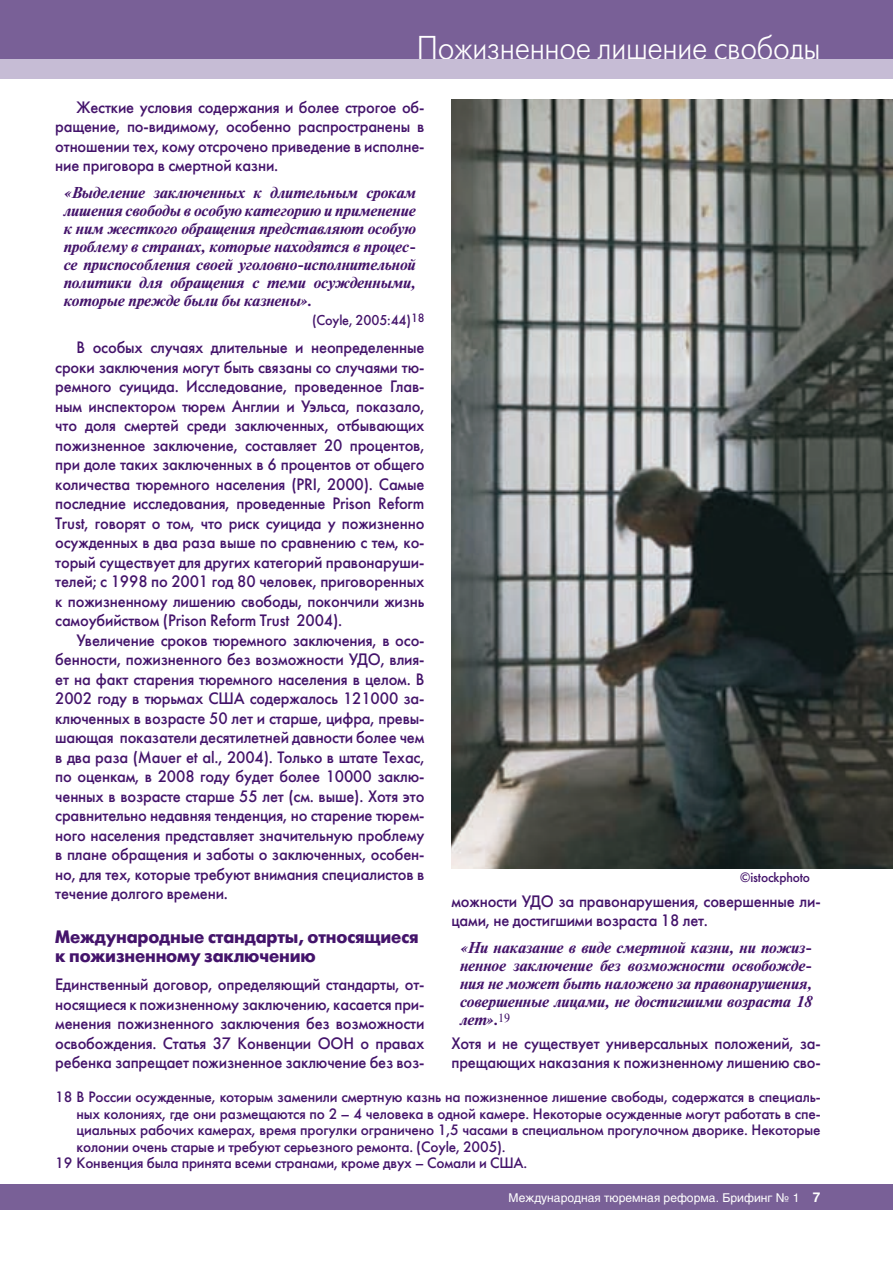
<style>
.page{position:relative;width:893px;height:1263px;background:#fff}
.page>*{position:absolute;margin:0;border:0;box-sizing:border-box;transform-origin:0 0}
.t1{font:33px "Futuris Light C";letter-spacing:-.01em;color:#fff;scale:.9 1}
.t2{font:700 18px/19.5px "Futuris C";letter-spacing:-.01em;color:#44146b;scale:.96 1}
.t3{font:16.5px/19.5px "Futuris C";letter-spacing:-.01em;color:#44146b;text-align:justify;scale:.96 1}
.t4{font:italic 700 15.75px/18px "Newton C";letter-spacing:-.01em;color:#44146b;text-align:justify;scale:1.04 1}
.t5{font:15px "Futuris C";letter-spacing:-.01em;color:#44146b}
.t6{font:14.25px "Futuris C";letter-spacing:-.01em;color:#44146b;scale:.96 1}
.t7{font:13.5px "Futuris C";letter-spacing:-.01em;color:#44146b;scale:.96 1}
.t8{font:12px "Helios";color:#fff}
</style>
<div class="page">
<div style="left:0;top:1184px;width:893px;height:26px;background:#796097"></div>
<div style="left:0;top:0;width:893px;height:64px;background:#796097"></div>
<div style="left:0;top:60px;width:893px;height:19px;background:#c6bcd5"></div>
<img style="left:451px;top:100px;width:442px;height:768px">
<h1 class="t1" style="left:417px;top:31px;width:450px">Пожизненное лишение свободы</h1>
<p class="t3" style="left:55px;top:97px;width:386px;text-indent:21px">Жесткие условия содержания и более строгое об&shy;ращение, по-видимому, особенно распространены в отношении тех, кому отсрочено приведение в исполне&shy;ние приговора в смертной казни.</p>
<p class="t4" style="left:64px;top:184px;width:340px">«Выделение заключенных к длительным срокам лишения свободы в особую категорию и применение к ним жесткого обращения представляют особую проблему в странах, которые находятся в процес&shy;се приспособления своей уголовно-исполнительной политики для обращения с теми осужденными, которые прежде были бы казнены».</p>
<p class="t6" style="left:312px;top:312px;width:119px">(Coyle, 2005:44)<sup>18</sup></p>
<p class="t3" style="left:55px;top:338px;width:386px;text-indent:21px">В особых случаях длительные и неопределенные сроки заключения могут быть связаны со случаями тю&shy;ремного суицида. Исследование, проведенное Глав&shy;ным инспектором тюрем Англии и Уэльса, показало, что доля смертей среди заключенных, отбывающих пожизненное заключение, составляет 20 процентов, при доле таких заключенных в 6 процентов от общего количества тюремного населения (PRI, 2000). Самые последние исследования, проведенные Prison Reform Trust, говорят о том, что риск суицида у пожизненно осужденных в два раза выше по сравнению с тем, ко&shy;торый существует для других категорий правонаруши&shy;телей; с 1998 по 2001 год 80 человек, приговоренных к пожизненному лишению свободы, покончили жизнь самоубийством (Prison Reform Trust 2004).</p>
<p class="t3" style="left:55px;top:630px;width:386px;text-indent:21px">Увеличение сроков тюремного заключения, в осо&shy;бенности, пожизненного без возможности УДО, влия&shy;ет на факт старения тюремного населения в целом. В 2002 году в тюрьмах США содержалось 121000 за&shy;ключенных в возрасте 50 лет и старше, цифра, превы&shy;шающая показатели десятилетней давности более чем в два раза (Mauer et al., 2004). Только в штате Техас, по оценкам, в 2008 году будет более 10000 заклю&shy;ченных в возрасте старше 55 лет (см. выше). Хотя это сравнительно недавняя тенденция, но старение тюрем&shy;ного населения представляет значительную проблему в плане обращения и заботы о заключенных, особен&shy;но, для тех, которые требуют внимания специалистов в течение долгого времени.</p>
<p class="t2" style="left:55px;top:927px;width:380px">Международные стандарты, относящиеся к пожизненному заключению</p>
<p class="t3" style="left:55px;top:975px;width:386px">Единственный договор, определяющий стандарты, от&shy;носящиеся к пожизненному заключению, касается при&shy;менения пожизненного заключения без возможности освобождения. Статья 37 Конвенции ООН о правах ребенка запрещает пожизненное заключение без воз-</p>
<p class="t7" style="left:740px;top:869px;width:74px">©istockphoto</p>
<p class="t3" style="left:451px;top:891px;width:386px">можности УДО за правонарушения, совершенные ли&shy;цами, не достигшими возраста 18 лет.</p>
<p class="t4" style="left:460px;top:938px;width:340px">«Ни наказание в виде смертной казни, ни пожиз&shy;ненное заключение без возможности освобожде&shy;ния не может быть наложено за правонарушения, совершенные лицами, не достигшими возраста 18 лет».<sup>19</sup></p>
<p class="t3" style="left:451px;top:1033px;width:386px">Хотя и не существует универсальных положений, за&shy;прещающих наказания к пожизненному лишению сво-</p>
<p class="t5" style="left:55px;top:1088px;width:767px">18 В России осужденные, которым заменили смертную казнь на пожизненное лишение свободы, содержатся в специаль-</p>
<p class="t5" style="left:77px;top:1104px;width:746px">ных колониях, где они размещаются по 2 – 4 человека в одной камере. Некоторые осужденные могут работать в спе-</p>
<p class="t5" style="left:77px;top:1121px;width:746px">циальных рабочих камерах, время прогулки ограничено 1,5 часами в специальном прогулочном дворике. Некоторые</p>
<p class="t5" style="left:77px;top:1137px;width:431px">колонии очень старые и требуют серьезного ремонта. (Coyle, 2005).</p>
<p class="t5" style="left:55px;top:1154px;width:474px">19 Конвенция была принята всеми странами, кроме двух – Сомали и США.</p>
<p class="t8" style="left:509px;top:1190px;width:292px">Международная тюремная реформа. Брифинг № 1</p>
</div>
